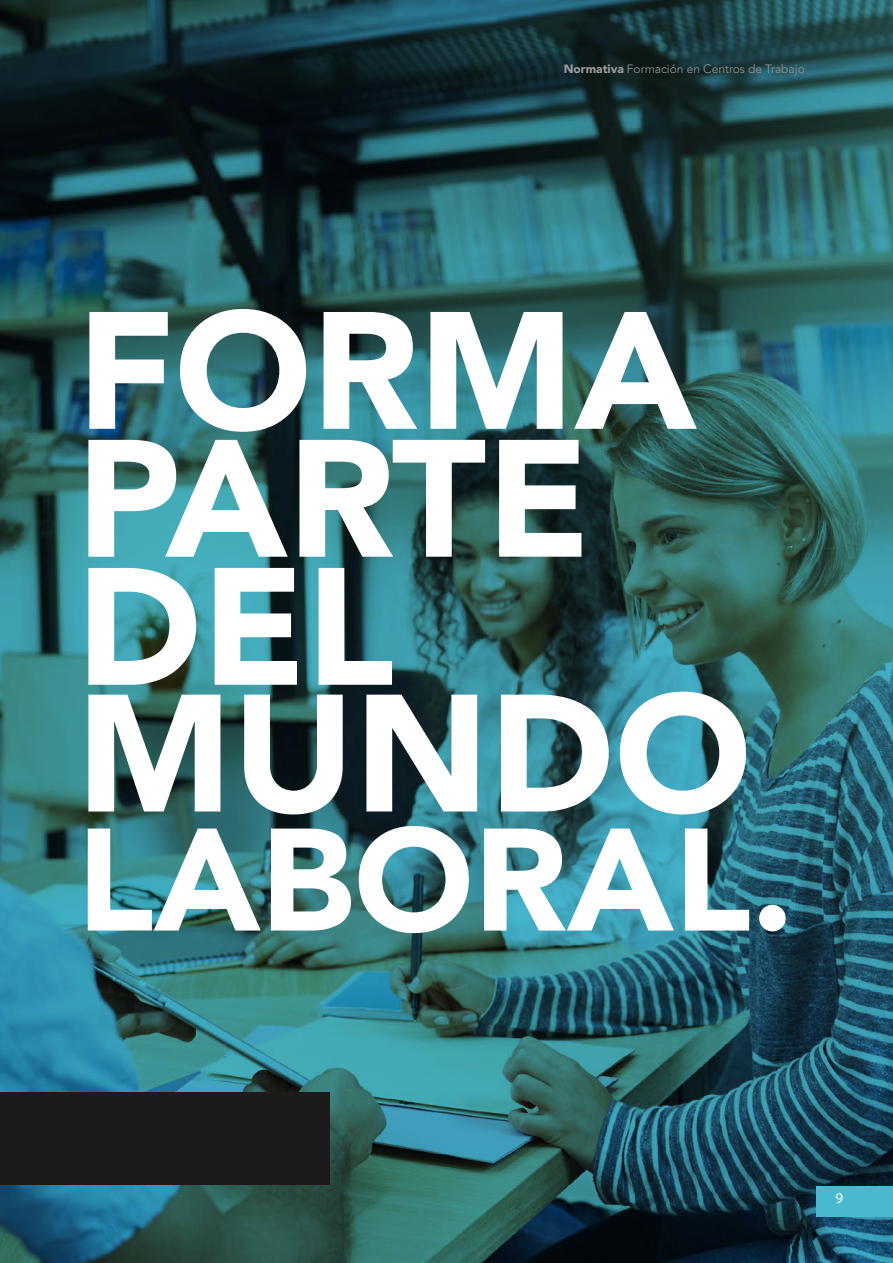
<style>
.page{position:relative;width:893px;height:1263px;background:#fff}
.page>*{position:absolute;margin:0;border:0;box-sizing:border-box;transform-origin:0 0}
.t1{font:900 165px/127.5px "Avenir LT Std";color:#fff}
.t2{font:900 144px "Avenir LT Std";color:#fff}
.t3{font:15px "Myriad Pro";color:#fff}
.t4{font:300 12px "Avenir LT Std";color:#9d9d9c}
.s1{font-weight:900}
</style>
<div class="page">
<img style="left:0;top:0;width:893px;height:1263px">
<div style="left:816px;top:1186px;width:77px;height:31px;background:#48b9cf"></div>
<div style="left:0;top:1092px;width:330px;height:93px;background:#1c1b1c"></div>
<p class="t4" style="left:564px;top:62px;width:243px"><span class="s1">Normativa</span> Formación en Centros de Trabajo</p>
<h1 class="t1" style="left:77px;top:307px;width:677px">FORMA<br>PARTE<br>DEL<br>MUNDO</h1>
<h2 class="t2" style="left:77px;top:793px;width:719px">LABORAL.</h2>
<p class="t3" style="left:835px;top:1189px;width:9px">9</p>
</div>
